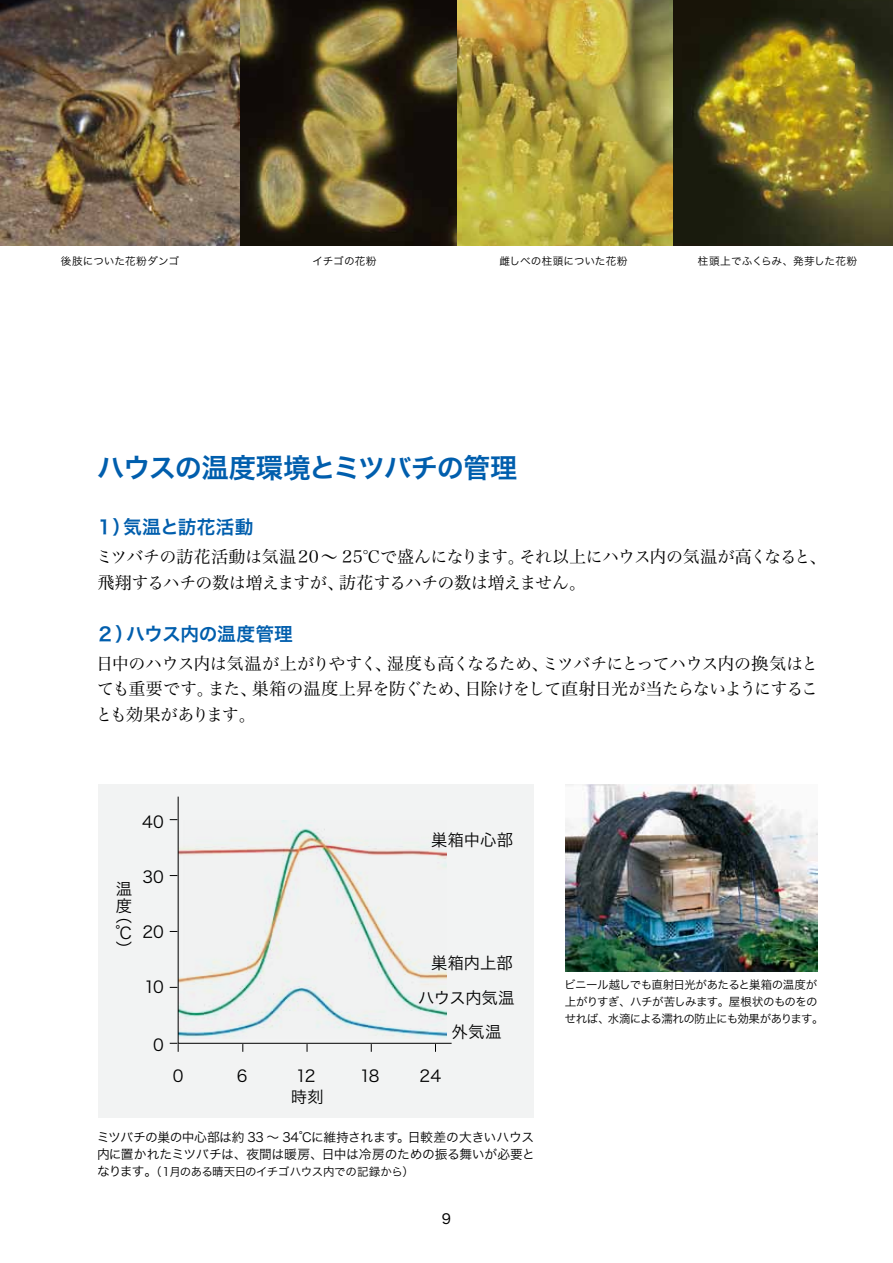
<style>
.page{position:relative;width:893px;height:1263px;background:#fff}
.page>*{position:absolute;margin:0;border:0;box-sizing:border-box;transform-origin:0 0}
.t1{font:27.15px "Hira Kaku Std W6";letter-spacing:-.03em;color:#005ead}
.t2{font:18.75px "Hira Kaku Std W6";color:#005ead}
.t3{font:16.95px/25.5px "Hira Min Std W3";letter-spacing:-.04em;color:#000}
.t4{font:16.2px/16.5px "Hira Kaku Std W3";letter-spacing:.015em;color:#000}
.t5{font:13.8px "Hira Kaku Std W4";color:#000}
.t6{font:12.75px/17px "Hira Kaku Std W3";letter-spacing:-.025em;color:#000}
.t7{font:11.55px/17px "Hira Kaku Std W3";letter-spacing:-.045em;color:#000}
.t8{font:10.65px "Hira Kaku Std W3";letter-spacing:.015em;color:#000}
.s1{font-size:12.75px}
</style>
<div class="page">
<img style="left:565px;top:784px;width:252px;height:187px">
<img style="left:0;top:0;width:453px;height:245px">
<img style="left:453px;top:0;width:220px;height:245px">
<img style="left:673px;top:0;width:220px;height:245px">
<div style="left:98px;top:784px;width:436px;height:333px;background:#f2f3f3"></div>
<svg style="left:177px;top:796px;width:275px;height:248px"></svg>
<svg style="left:170px;top:1043px;width:9px;height:9px"></svg>
<img style="left:178px;top:821px;width:268px;height:217px">
<p class="t8" style="left:61px;top:252px;width:120px">後肢についた花粉ダンゴ</p>
<p class="t8" style="left:312px;top:252px;width:66px">イチゴの花粉</p>
<p class="t8" style="left:499px;top:252px;width:130px">雌しべの柱頭についた花粉</p>
<p class="t8" style="left:698px;top:252px;width:161px">柱頭上でふくらみ、発芽した花粉</p>
<h1 class="t1" style="left:97px;top:447px;width:422px">ハウスの温度環境とミツバチの管理</h1>
<p class="t2" style="left:95px;top:513px;width:160px">１）気温と訪花活動</p>
<p class="t3" style="left:96px;top:544px;width:732px">ミツバチの訪花活動は気温20～ 25℃で盛んになります。それ以上にハウス内の気温が高くなると、飛翔するハチの数は増えますが、訪花するハチの数は増えません。</p>
<p class="t2" style="left:96px;top:619px;width:218px">２）ハウス内の温度管理　</p>
<p class="t3" style="left:96px;top:650px;width:724px;text-align:justify">日中のハウス内は気温が上がりやすく、湿度も高くなるため、ミツバチにとってハウス内の換気はとても重要です。また、巣箱の温度上昇を防ぐため、日除けをして直射日光が当たらないようにすることも効果があります。</p>
<p class="t4" style="left:116px;top:880px;width:17px">温度</p>
<p class="t4" style="left:116px;top:907px;width:17px;text-align:justify">（℃）</p>
<p class="t4" style="left:142px;top:814px;width:23px">40</p>
<p class="t4" style="left:142px;top:869px;width:23px">30</p>
<p class="t4" style="left:431px;top:831px;width:84px">巣箱中心部</p>
<p class="t4" style="left:142px;top:924px;width:23px">20</p>
<p class="t4" style="left:144px;top:979px;width:21px">10</p>
<p class="t4" style="left:153px;top:1036px;width:12px">0</p>
<p class="t4" style="left:431px;top:955px;width:83px">巣箱内上部</p>
<p class="t4" style="left:418px;top:989px;width:98px">ハウス内気温</p>
<p class="t4" style="left:451px;top:1023px;width:51px">外気温</p>
<p class="t4" style="left:173px;top:1067px;width:12px">0</p>
<p class="t4" style="left:237px;top:1067px;width:12px">6</p>
<p class="t4" style="left:296px;top:1067px;width:21px">12</p>
<p class="t4" style="left:360px;top:1067px;width:21px">18</p>
<p class="t4" style="left:420px;top:1067px;width:23px">24</p>
<p class="t4" style="left:291px;top:1088px;width:34px">時刻</p>
<p class="t6" style="left:97px;top:1128px;width:439px">ミツバチの巣の中心部は約 33 〜 34℃に維持されます。日較差の大きいハウス内に置かれたミツバチは、夜間は暖房、日中は冷房のための振る舞いが必要と</p>
<p class="t7" style="left:97px;top:1162px;width:318px"><span class="s1">なります。</span>（1月のある晴天日のイチゴハウス内での記録から）</p>
<p class="t5" style="left:442px;top:1208px;width:11px">9</p>
<p class="t7" style="left:564px;top:976px;width:261px">ビニール越しでも直射日光があたると巣箱の温度が上がりすぎ、ハチが苦しみます。屋根状のものをのせれば、水滴による濡れの防止にも効果があります。</p>
</div>
